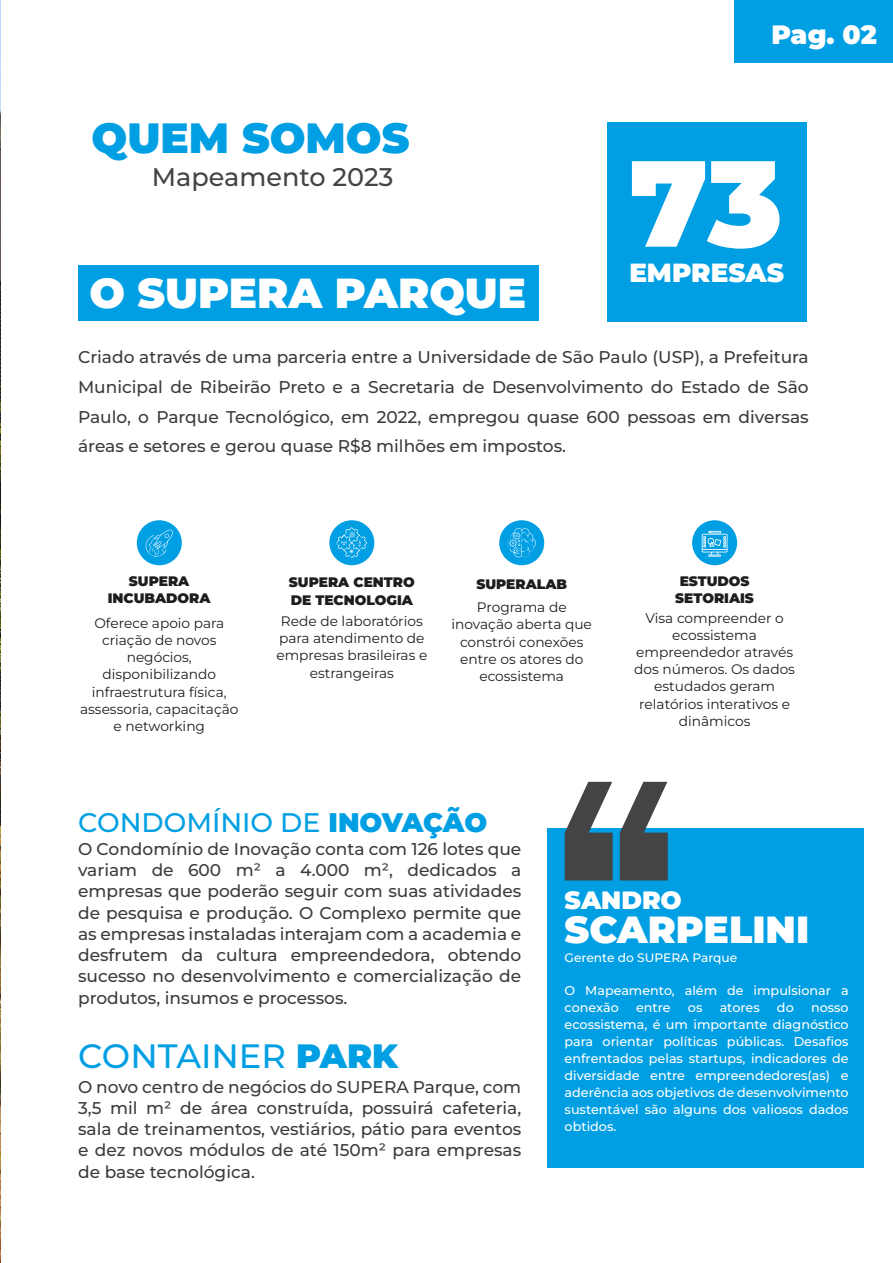
<style>
.page{position:relative;width:893px;height:1263px;background:#fff}
.page>*{position:absolute;margin:0;border:0;box-sizing:border-box;transform-origin:0 0}
.t1{font:900 122.1px "Montserrat";color:#fff}
.t2{font:900 42.3px "Montserrat";color:#009fe3}
.t3{font:900 42px "Montserrat";color:#fff}
.t4{font:900 37.8px "Montserrat";color:#fff}
.t5{font:500 33.75px "Montserrat";color:#009fe3}
.t6{font:500 26.85px "Montserrat";color:#009fe3}
.t7{font:900 26.55px "Montserrat";color:#fff}
.t8{font:900 26.25px "Montserrat";color:#fff}
.t9{font:500 25.5px "Montserrat";color:#444}
.t10{font:900 25.05px "Montserrat";color:#fff}
.t11{font:500 16.95px/21.3px "Montserrat";color:#3c3c3b;text-align:justify}
.t12{font:13.8px/17.2px "Montserrat";color:#1d1d1b;text-align:center}
.t13{font:900 13.8px/17.2px "Montserrat";color:#1d1d1b;text-align:center}
.t14{font:500 12.75px/17px "Montserrat";color:#fff}
.t15{font:500 12.15px "Montserrat";color:#fff}
.s1{font-weight:900}
</style>
<div class="page">
<hr style="left:0;top:0;width:1px;height:1263px;background:#009fe3">
<div style="left:735px;top:0;width:158px;height:63px;background:#009fe3"></div>
<div style="left:78px;top:265px;width:460px;height:56px;background:#009fe3"></div>
<div style="left:607px;top:122px;width:199px;height:200px;background:#009fe3"></div>
<div style="left:329px;top:520px;width:45px;height:45px;background:#009fe3;border-radius:50%"></div>
<svg style="left:336px;top:527px;width:31px;height:31px"></svg>
<div style="left:137px;top:520px;width:45px;height:45px;background:#009fe3;border-radius:50%"></div>
<svg style="left:146px;top:529px;width:27px;height:28px"></svg>
<div style="left:692px;top:520px;width:45px;height:45px;background:#009fe3;border-radius:50%"></div>
<div style="left:499px;top:520px;width:45px;height:45px;background:#009fe3;border-radius:50%"></div>
<svg style="left:507px;top:528px;width:29px;height:30px"></svg>
<div style="left:547px;top:828px;width:316px;height:339px;background:#009fe3"></div>
<svg style="left:565px;top:782px;width:48px;height:98px"></svg>
<svg style="left:620px;top:782px;width:48px;height:98px"></svg>
<svg style="left:702px;top:531px;width:25px;height:26px"></svg>
<h2 class="t2" style="left:92px;top:110px;width:320px">QUEM SOMOS</h2>
<h3 class="t9" style="left:152px;top:160px;width:243px">Mapeamento 2023</h3>
<h3 class="t7" style="left:771px;top:17px;width:107px">Pag. 02</h3>
<h1 class="t1" style="left:629px;top:122px;width:155px">73</h1>
<h3 class="t8" style="left:629px;top:255px;width:156px">EMPRESAS</h3>
<h3 class="t3" style="left:89px;top:265px;width:438px">O SUPERA PARQUE</h3>
<p class="t11" style="left:78px;top:342px;width:732px;line-height:29.7px">Criado através de uma parceria entre a Universidade de São Paulo (USP), a Prefeitura Municipal de Ribeirão Preto e a Secretaria de Desenvolvimento do Estado de São Paulo, o Parque Tecnológico, em 2022, empregou quase 600 pessoas em diversas áreas e setores e gerou quase R$8 milhões em impostos.</p>
<p class="t13" style="left:108px;top:572px;width:104px">SUPERA<br>INCUBADORA</p>
<p class="t12" style="left:80px;top:614px;width:160px">Oferece apoio para criação de novos negócios, disponibilizando infraestrutura física, assessoria, capacitação e networking</p>
<p class="t13" style="left:289px;top:573px;width:127px;text-align:left">SUPERA CENTRO<br>DE TECNOLOGIA</p>
<p class="t12" style="left:276px;top:612px;width:152px">Rede de laboratórios para atendimento de empresas brasileiras e estrangeiras</p>
<p class="t13" style="left:476px;top:575px;width:92px">SUPERALAB</p>
<p class="t12" style="left:451px;top:598px;width:142px">Programa de inovação aberta que constrói conexões entre os atores do ecossistema</p>
<p class="t13" style="left:675px;top:572px;width:80px">ESTUDOS<br>SETORIAIS</p>
<p class="t12" style="left:634px;top:609px;width:162px">Visa compreender o ecossistema empreendedor através dos números. Os dados estudados geram relatórios interativos e dinâmicos</p>
<h3 class="t6" style="left:78px;top:804px;width:411px">CONDOMÍNIO DE <span class="s1">INOVAÇÃO</span></h3>
<p class="t11" style="left:78px;top:838px;width:445px">O Condomínio de Inovação conta com 126 lotes que variam de 600 m² a 4.000 m², dedicados a empresas que poderão seguir com suas atividades de pesquisa e produção. O Complexo permite que as empresas instaladas interajam com a academia e desfrutem da cultura empreendedora, obtendo sucesso no desenvolvimento e comercialização de produtos, insumos e processos.</p>
<h3 class="t5" style="left:78px;top:1033px;width:321px">CONTAINER <span class="s1">PARK</span></h3>
<p class="t11" style="left:78px;top:1075px;width:445px">O novo centro de negócios do SUPERA Parque, com 3,5 mil m² de área construída, possuirá cafeteria, sala de treinamentos, vestiários, pátio para eventos e dez novos módulos de até 150m² para empresas de base tecnológica.</p>
<h3 class="t10" style="left:565px;top:884px;width:119px">SANDRO</h3>
<h3 class="t4" style="left:565px;top:904px;width:246px">SCARPELINI</h3>
<p class="t15" style="left:565px;top:950px;width:174px">Gerente do SUPERA Parque</p>
<p class="t14" style="left:565px;top:981px;width:286px">O Mapeamento, além de impulsionar a conexão</p>
<p class="t14" style="left:636px;top:998px;width:36px">entre</p>
<p class="t14" style="left:688px;top:998px;width:16px">os</p>
<p class="t14" style="left:720px;top:998px;width:42px">atores</p>
<p class="t14" style="left:777px;top:998px;width:18px">do</p>
<p class="t14" style="left:565px;top:998px;width:286px;text-align:justify;text-indent:246px">nosso ecossistema, é um importante diagnóstico para orientar políticas públicas. Desafios enfrentados pelas startups, indicadores de diversidade entre empreendedores(as) e aderência aos objetivos de desenvolvimento sustentável são alguns dos valiosos dados obtidos.</p>
</div>
